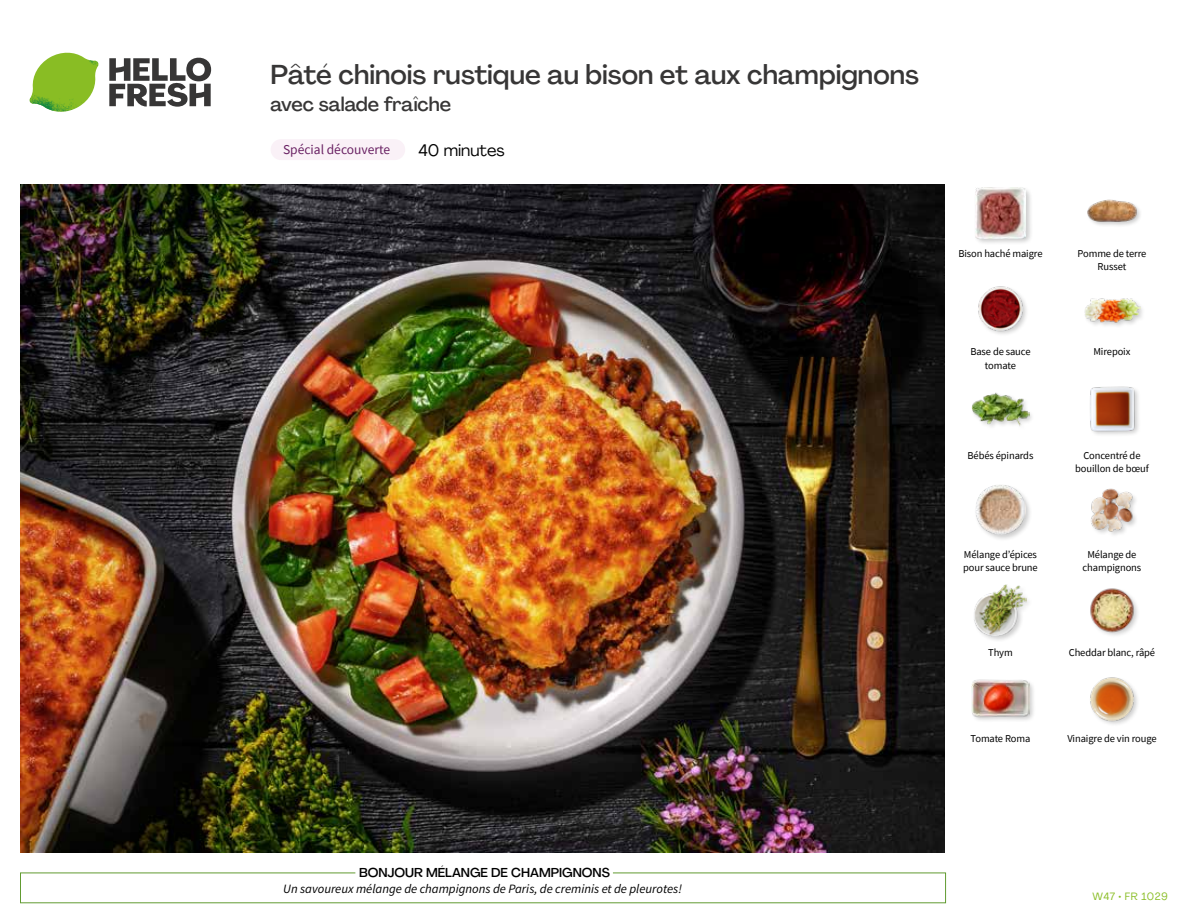
<style>
.page{position:relative;width:1188px;height:918px;background:#fff}
.page>*{position:absolute;margin:0;border:0;box-sizing:border-box;transform-origin:0 0}
.t1{font:500 27px "Agrandir";color:#373636}
.t2{font:500 19.5px "Agrandir";color:#373636}
.t3{font:16.5px "Agrandir";color:#000}
.t4{font:13.5px "Source Sans Pro";color:#692163}
.t5{font:italic 12.75px "Source Sans Pro";color:#000}
.t6{font:500 12.75px "Agrandir";color:#000}
.t7{font:10.5px/13.5px "Source Sans Pro";letter-spacing:-.01em;color:#000;text-align:center}
.t8{font:10.5px "Agrandir";letter-spacing:.05em;color:#89bd24}
</style>
<div class="page">
<svg style="left:109px;top:57px;width:102px;height:50px"></svg>
<svg style="left:34px;top:53px;width:62px;height:40px"></svg>
<img style="left:67px;top:53px;width:32px;height:26px">
<img style="left:33px;top:75px;width:59px;height:11px">
<img style="left:29px;top:79px;width:61px;height:33px">
<img style="left:65px;top:86px;width:27px;height:25px">
<img style="left:21px;top:184px;width:924px;height:668px">
<div style="left:271px;top:139px;width:134px;height:21px;background:#faf1f7;border-radius:10px"></div>
<img style="left:1090px;top:677px;width:48px;height:48px">
<div style="left:971px;top:679px;width:65px;height:44px;background:#000;opacity:.2"></div>
<img style="left:972px;top:679px;width:57px;height:44px">
<img style="left:1090px;top:588px;width:48px;height:48px">
<div style="left:973px;top:584px;width:60px;height:59px;background:#000;opacity:.2"></div>
<img style="left:974px;top:584px;width:53px;height:53px">
<img style="left:1091px;top:488px;width:45px;height:47px">
<div style="left:974px;top:484px;width:59px;height:58px;background:#000;opacity:.2"></div>
<img style="left:975px;top:484px;width:51px;height:51px">
<img style="left:1090px;top:386px;width:49px;height:49px">
<div style="left:971px;top:392px;width:64px;height:40px;background:#000;opacity:.2"></div>
<img style="left:972px;top:392px;width:57px;height:40px">
<div style="left:1083px;top:298px;width:63px;height:31px;background:#000;opacity:.2"></div>
<img style="left:1083px;top:298px;width:58px;height:30px">
<img style="left:978px;top:286px;width:49px;height:48px">
<div style="left:1087px;top:199px;width:56px;height:29px;background:#000;opacity:.2"></div>
<img style="left:1087px;top:199px;width:51px;height:26px">
<div style="left:974px;top:187px;width:59px;height:59px;background:#000;opacity:.2"></div>
<img style="left:975px;top:188px;width:51px;height:51px">
<h1 class="t1" style="left:271px;top:58px;width:650px">Pâté chinois rustique au bison et aux champignons</h1>
<h2 class="t2" style="left:271px;top:92px;width:182px">avec salade fraîche</h2>
<h3 class="t3" style="left:418px;top:140px;width:88px">40 minutes</h3>
<p class="t4" style="left:283px;top:141px;width:109px">Spécial découverte</p>
<p class="t7" style="left:958px;top:246px;width:86px">Bison haché maigre</p>
<p class="t7" style="left:970px;top:345px;width:62px">Base de sauce tomate</p>
<p class="t7" style="left:1078px;top:246px;width:70px">Pomme de terre<br>Russet</p>
<p class="t7" style="left:1093px;top:345px;width:39px">Mirepoix</p>
<p class="t7" style="left:968px;top:449px;width:67px">Bébés épinards</p>
<p class="t7" style="left:1075px;top:449px;width:75px">Concentré de bouillon de bœuf</p>
<p class="t7" style="left:963px;top:548px;width:76px;text-align:left">Mélange d’épices pour sauce brune</p>
<p class="t7" style="left:988px;top:645px;width:26px">Thym</p>
<p class="t7" style="left:1083px;top:548px;width:60px">Mélange de champignons</p>
<p class="t7" style="left:1069px;top:645px;width:88px">Cheddar blanc, râpé</p>
<p class="t7" style="left:971px;top:732px;width:61px">Tomate Roma</p>
<p class="t7" style="left:1067px;top:732px;width:91px">Vinaigre de vin rouge</p>
<p class="t6" style="left:359px;top:864px;width:252px">BONJOUR MÉLANGE DE CHAMPIGNONS</p>
<p class="t5" style="left:283px;top:881px;width:400px">Un savoureux mélange de champignons de Paris, de creminis et de pleurotes!</p>
<p class="t8" style="left:1093px;top:890px;width:77px">W47 • FR 1029</p>
</div>
